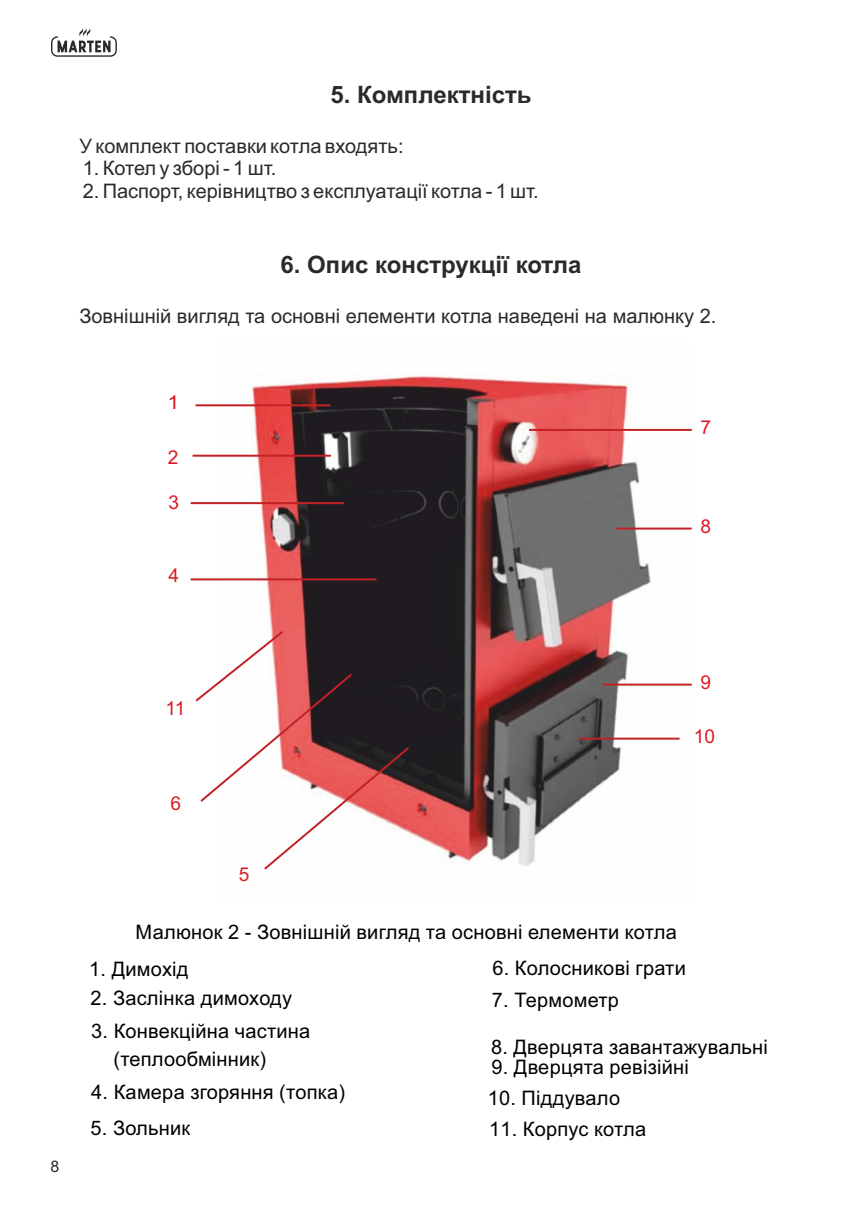
<style>
.page{position:relative;width:862px;height:1214px;background:#fff}
.page>*{position:absolute;margin:0;border:0;box-sizing:border-box;transform-origin:0 0}
.t1{font:700 24px "Arial";color:#2b2929}
.t2{font:20px/28px "Arial";letter-spacing:.01em;color:#000}
.t3{font:20px "Arial";color:#2b2929}
.t4{font:19.2px "Arial";color:#db1a21}
.t5{font:19.2px "Arial";color:#db1a21;scale:1.11 1}
.t6{font:16px "Arial";color:#2b2929}
</style>
<div class="page">
<svg style="left:51px;top:28px;width:66px;height:29px"></svg>
<img style="left:220px;top:376px;width:469px;height:490px">
<hr style="left:529px;top:429px;width:163px;height:2px;background:#c22126">
<hr style="left:616px;top:527px;width:76px;height:2px;background:#c22126">
<hr style="left:603px;top:683px;width:89px;height:2px;background:#c22126">
<hr style="left:579px;top:737px;width:100px;height:2px;background:#c22126">
<hr style="left:196px;top:404px;width:134px;height:2px;background:#c22126">
<hr style="left:192px;top:454px;width:139px;height:2px;background:#c22126">
<hr style="left:191px;top:502px;width:153px;height:2px;background:#c22126">
<hr style="left:191px;top:578px;width:185px;height:2px;background:#c22126">
<svg style="left:195px;top:629px;width:216px;height:241px"></svg>
<p class="t1" style="left:330px;top:86px;width:203px">5. Комплектність</p>
<p class="t3" style="left:79px;top:138px;width:326px">У комплект поставки котла входять:</p>
<p class="t3" style="left:83px;top:161px;width:195px">1. Котел у зборі - 1 шт.</p>
<p class="t3" style="left:83px;top:183px;width:457px">2. Паспорт, керівництво з експлуатації котла - 1 шт.</p>
<p class="t1" style="left:280px;top:255px;width:302px">6. Опис конструкції котла</p>
<p class="t3" style="left:79px;top:308px;width:638px">Зовнішній вигляд та основні елементи котла наведені на малюнку 2.</p>
<p class="t5" style="left:168px;top:395px;width:12px">1</p>
<p class="t4" style="left:168px;top:450px;width:12px">2</p>
<p class="t4" style="left:169px;top:494px;width:12px">3</p>
<p class="t4" style="left:169px;top:568px;width:12px">4</p>
<p class="t4" style="left:700px;top:420px;width:12px">7</p>
<p class="t4" style="left:700px;top:519px;width:12px">8</p>
<p class="t6" style="left:50px;top:1160px;width:10px">8</p>
<p class="t4" style="left:165px;top:700px;width:21px">11</p>
<p class="t4" style="left:170px;top:796px;width:12px">6</p>
<p class="t4" style="left:700px;top:675px;width:12px">9</p>
<p class="t4" style="left:694px;top:729px;width:23px">10</p>
<p class="t4" style="left:239px;top:866px;width:12px">5</p>
<p class="t2" style="left:136px;top:919px;width:543px">Малюнок 2 - Зовнішній вигляд та основні елементи котла</p>
<p class="t2" style="left:89px;top:956px;width:101px">1. Димохід</p>
<p class="t2" style="left:91px;top:986px;width:203px">2. Заслінка димоходу</p>
<p class="t2" style="left:113px;top:1018px;width:198px;text-indent:-22px">3. Конвекційна частина (теплообмінник)</p>
<p class="t2" style="left:91px;top:1079px;width:255px">4. Камера згоряння (топка)</p>
<p class="t2" style="left:91px;top:1115px;width:101px">5. Зольник</p>
<p class="t2" style="left:492px;top:956px;width:195px">6. Колосникові грати</p>
<p class="t2" style="left:492px;top:987px;width:128px">7. Термометр</p>
<p class="t2" style="left:491px;top:1034px;width:278px">8. Дверцята завантажувальні</p>
<p class="t2" style="left:491px;top:1054px;width:199px">9. Дверцята ревізійні</p>
<p class="t2" style="left:488px;top:1086px;width:134px">10. Піддувало</p>
<p class="t2" style="left:489px;top:1116px;width:159px">11. Корпус котла</p>
</div>
